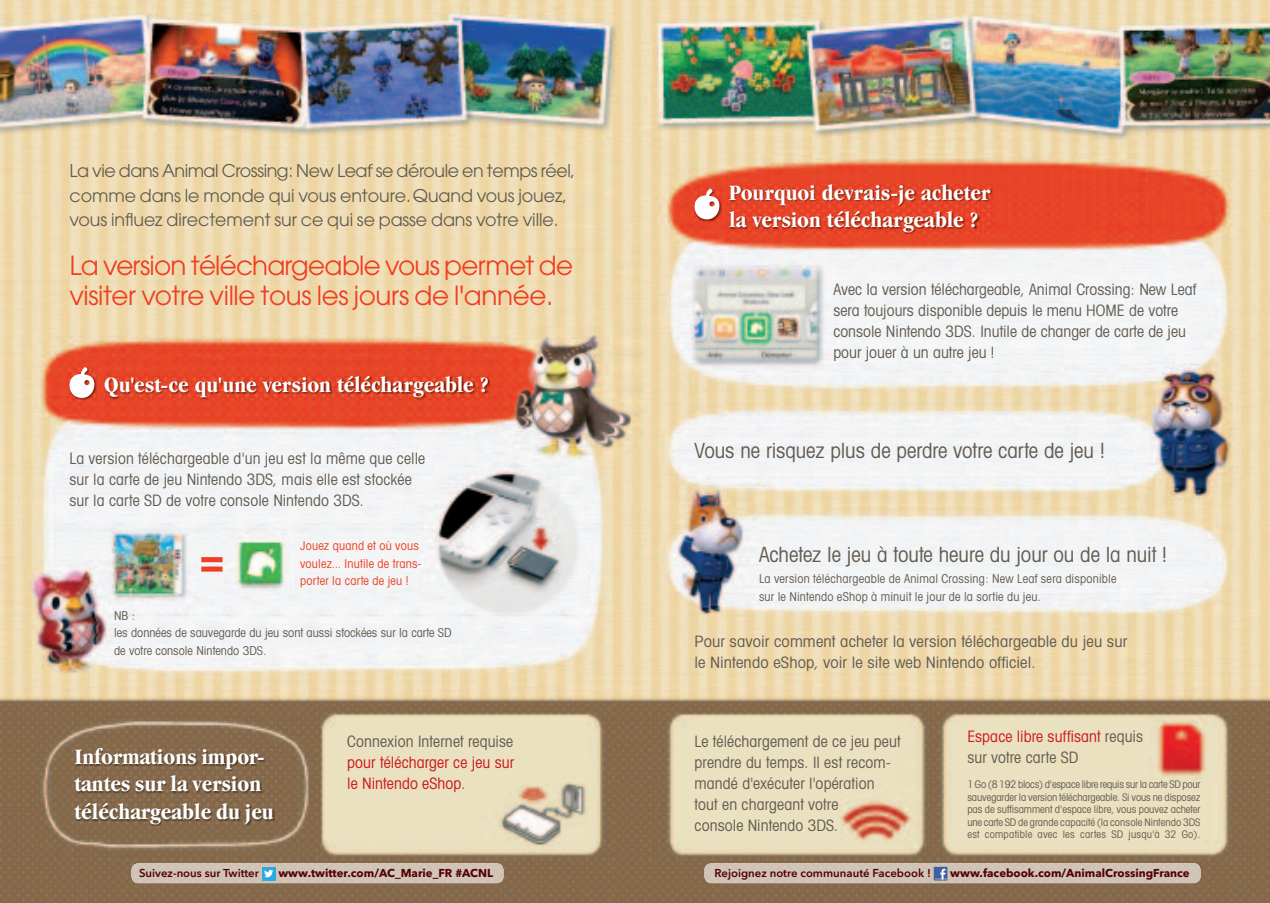
<style>
.page{position:relative;width:1270px;height:903px;background:#fff}
.page>*{position:absolute;margin:0;border:0;box-sizing:border-box;transform-origin:0 0}
.t1{font:600 42px "Avant Garde";color:#ef3e22}
.t2{font:26.25px/29.8px "Avant Garde";letter-spacing:-.015em;color:#ef3e22}
.t3{font:700 condensed 22.75px/27.3px "Garamond LT";color:#fff;scale:1.05 1}
.t4{font:condensed 21px "Avant Garde";letter-spacing:-.005em;color:#625b50}
.t5{font:17.5px/24.5px "Avant Garde";letter-spacing:-.005em;color:#625b50}
.t6{font:condensed 15.75px/21px "Avant Garde";letter-spacing:.005em;color:#625b50}
.t7{font:condensed 15.75px/21px "Avant Garde";letter-spacing:.005em;color:#625b50;scale:1.05 1}
.t8{font:condensed 15.75px/21px "Avant Garde";letter-spacing:.01em;color:#cd151d}
.t9{font:condensed 12.25px/17.5px "Avant Garde";letter-spacing:.01em;color:#625b50}
.t10{font:condensed 12.25px/17.5px "Avant Garde";letter-spacing:.015em;color:#ef3e22}
.t11{font:700 11.38px "Avenir Next LT Pro";color:#520000}
.t12{font:600 11.38px "Avenir Next LT Pro";color:#520000}
.t13{font:condensed 10.5px/12.6px "Avant Garde";letter-spacing:.02em;color:#625b50;text-align:justify}
.s1{color:#625b50}
.s2{color:#cd151d}
</style>
<div class="page">
<img style="left:0;top:0;width:1270px;height:903px">
<img style="left:69px;top:367px;width:28px;height:33px">
<svg style="left:69px;top:367px;width:25px;height:31px"></svg>
<img style="left:105px;top:377px;width:385px;height:22px">
<img style="left:694px;top:188px;width:28px;height:34px">
<svg style="left:694px;top:189px;width:25px;height:30px"></svg>
<img style="left:729px;top:184px;width:264px;height:50px">
<img style="left:75px;top:749px;width:201px;height:77px">
<div style="left:704px;top:863px;width:496px;height:20px;background:#d0c3b6"></div>
<svg style="left:934px;top:867px;width:13px;height:13px"></svg>
<svg style="left:935px;top:869px;width:11px;height:10px"></svg>
<div style="left:131px;top:863px;width:373px;height:20px;background:#d0c3b6"></div>
<div style="left:262px;top:867px;width:14px;height:13px;background:#2aaae1"></div>
<svg style="left:264px;top:870px;width:9px;height:7px"></svg>
<p class="t5" style="left:69px;top:159px;width:507px">La vie dans Animal Crossing: New Leaf se déroule en temps réel, comme dans le monde qui vous entoure. Quand vous jouez, vous influez directement sur ce qui se passe dans votre ville.</p>
<h2 class="t2" style="left:69px;top:251px;width:505px">La version téléchargeable vous permet de visiter votre ville tous les jours de l'année.</h2>
<h3 class="t3" style="left:104px;top:371px;width:368px">Qu'est-ce qu'une version téléchargeable ?</h3>
<p class="t6" style="left:69px;top:447px;width:357px">La version téléchargeable d'un jeu est la même que celle sur la carte de jeu Nintendo 3DS, mais elle est stockée sur la carte SD de votre console Nintendo 3DS.</p>
<p class="t10" style="left:300px;top:537px;width:123px">Jouez quand et où vous voulez... Inutile de trans-</p>
<h1 class="t1" style="left:199px;top:532px;width:27px">=</h1>
<p class="t10" style="left:300px;top:572px;width:110px">porter la carte de jeu !</p>
<p class="t9" style="left:114px;top:606px;width:339px">NB :<br>les données de sauvegarde du jeu sont aussi stockées sur la carte SD de votre console Nintendo 3DS.</p>
<h3 class="t3" style="left:75px;top:743px;width:191px">Informations impor&shy;tantes sur la version téléchargeable du jeu</h3>
<p class="t6" style="left:347px;top:730px;width:167px">Connexion Internet requise</p>
<p class="t8" style="left:347px;top:751px;width:169px">pour télécharger ce jeu sur le Nintendo eShop<span class="s1">.</span></p>
<h3 class="t3" style="left:729px;top:179px;width:250px">Pourquoi devrais-je acheter la version téléchargeable ?</h3>
<p class="t6" style="left:833px;top:279px;width:364px">Avec la version téléchargeable, Animal Crossing: New Leaf sera toujours disponible depuis le menu HOME de votre console Nintendo 3DS. Inutile de changer de carte de jeu pour jouer à un autre jeu !</p>
<h3 class="t4" style="left:694px;top:437px;width:412px">Vous ne risquez plus de perdre votre carte de jeu !</h3>
<h3 class="t4" style="left:759px;top:542px;width:409px">Achetez le jeu à toute heure du jour ou de la nuit !</h3>
<p class="t9" style="left:759px;top:570px;width:359px">La version téléchargeable de Animal Crossing: New Leaf sera disponible sur le Nintendo eShop à minuit le jour de la sortie du jeu.</p>
<p class="t7" style="left:694px;top:631px;width:414px">Pour savoir comment acheter la version téléchargeable du jeu sur le Nintendo eShop, voir le site web Nintendo officiel.</p>
<p class="t6" style="left:694px;top:730px;width:208px">Le téléchargement de ce jeu peut prendre du temps. Il est recom&shy;mandé d'exécuter l'opération tout en chargeant votre<br>console Nintendo 3DS.</p>
<p class="t6" style="left:967px;top:725px;width:177px"><span class="s2">Espace libre suffisant</span> requis sur votre carte SD</p>
<p class="t13" style="left:967px;top:777px;width:235px">1 Go (8 192 blocs) d'espace libre requis sur la carte SD pour sauvegarder la version téléchargeable. Si vous ne disposez pas de suffisamment d'espace libre, vous pouvez acheter une carte SD de grande capacité (la console Nintendo 3DS est compatible avec les cartes SD jusqu'à 32 Go).</p>
<p class="t12" style="left:139px;top:866px;width:121px">Suivez-nous sur Twitter</p>
<p class="t11" style="left:278px;top:866px;width:216px">www.twitter.com/AC_Marie_FR #ACNL</p>
<p class="t12" style="left:714px;top:866px;width:218px">Rejoignez notre communauté Facebook !</p>
<p class="t11" style="left:950px;top:866px;width:241px">www.facebook.com/AnimalCrossingFrance</p>
</div>
